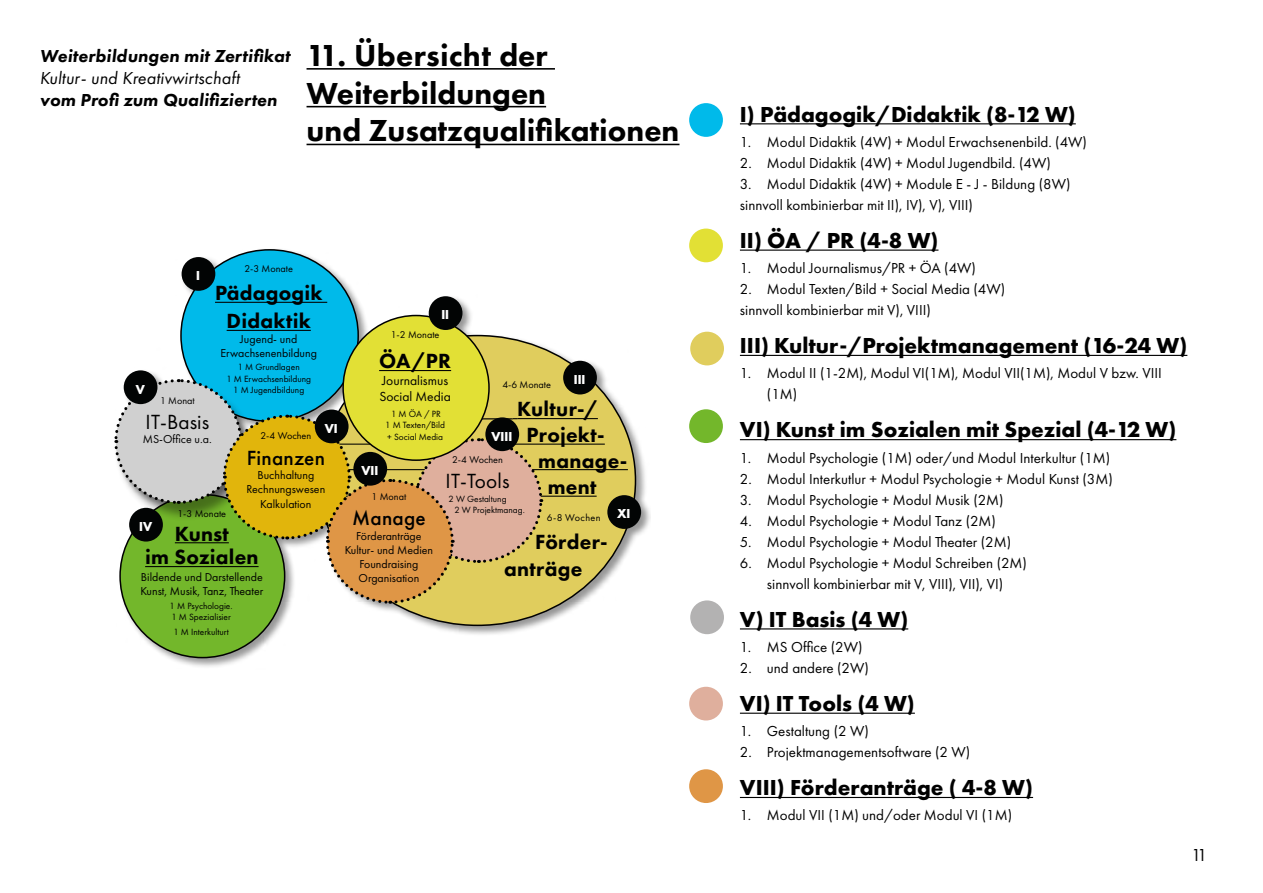
<style>
.page{position:relative;width:1263px;height:893px;background:#fff}
.page>*{position:absolute;margin:0;border:0;box-sizing:border-box;transform-origin:0 0}
.t1{font:800 31.5px/37.8px "Futura PT";color:#000}
.t2{font:700 22.5px "Futura PT";color:#000}
.t3{font:800 21.3px/26.5px "Futura PT";letter-spacing:.01em;color:#000;text-align:center}
.t4{font:21.3px "Futura PT";letter-spacing:.005em;color:#000}
.t5{font:500 21.3px "Futura PT";letter-spacing:.01em;color:#000}
.t6{font:italic 800 18px "Futura PT";letter-spacing:.01em;color:#000}
.t7{font:italic 18px "Futura PT";letter-spacing:.01em;color:#000}
.t8{font:18px "Futura PT";color:#000}
.t9{font:15px/21px "Futura PT";color:#000}
.t10{font:13.65px/16.4px "Futura PT";color:#000}
.t11{font:11.85px/14.2px "Futura PT";color:#000;text-align:center}
.t12{font:700 11.85px "Futura";color:#fff}
.t13{font:10.2px "Futura PT";color:#000}
.t14{font:9.3px/11.2px "Futura PT";color:#000;text-align:center}
</style>
<div class="page">
<div style="left:113px;top:248px;width:539px;height:421px;background:#000;opacity:.41"></div>
<div style="left:320px;top:336px;width:315px;height:289px;background:#e0cd5d;border-radius:50%"></div>
<hr style="left:517px;top:418px;width:81px;height:1px;background:#000">
<hr style="left:335px;top:444px;width:270px;height:1px;background:#000">
<hr style="left:325px;top:469px;width:303px;height:1px;background:#000">
<hr style="left:320px;top:496px;width:277px;height:1px;background:#000">
<div style="left:181px;top:250px;width:177px;height:171px;background:#00baea;border-radius:50%"></div>
<hr style="left:215px;top:302px;width:112px;height:1px;background:#000">
<hr style="left:227px;top:330px;width:84px;height:1px;background:#000">
<div style="left:120px;top:495px;width:165px;height:163px;background:#73b72b;border-radius:50%"></div>
<div style="left:343px;top:315px;width:146px;height:145px;background:#e2e035;border-radius:50%"></div>
<hr style="left:379px;top:370px;width:72px;height:1px;background:#000">
<svg style="left:113px;top:378px;width:431px;height:227px"></svg>
<div style="left:182px;top:257px;width:33px;height:34px;background:#020404;border-radius:50%"></div>
<div style="left:429px;top:296px;width:33px;height:34px;background:#020404;border-radius:50%"></div>
<div style="left:124px;top:370px;width:33px;height:34px;background:#020404;border-radius:50%"></div>
<div style="left:315px;top:410px;width:34px;height:33px;background:#020404;border-radius:50%"></div>
<div style="left:485px;top:417px;width:34px;height:34px;background:#020404;border-radius:50%"></div>
<div style="left:353px;top:452px;width:34px;height:34px;background:#020404;border-radius:50%"></div>
<div style="left:607px;top:495px;width:34px;height:34px;background:#020404;border-radius:50%"></div>
<div style="left:563px;top:361px;width:34px;height:33px;background:#020404;border-radius:50%"></div>
<div style="left:129px;top:508px;width:34px;height:34px;background:#020404;border-radius:50%"></div>
<hr style="left:740px;top:123px;width:336px;height:1px;background:#000">
<hr style="left:740px;top:250px;width:198px;height:1px;background:#000">
<hr style="left:740px;top:355px;width:447px;height:1px;background:#000">
<hr style="left:740px;top:439px;width:436px;height:1px;background:#000">
<hr style="left:740px;top:628px;width:168px;height:1px;background:#000">
<hr style="left:740px;top:713px;width:175px;height:1px;background:#000">
<hr style="left:740px;top:797px;width:293px;height:1px;background:#000">
<div style="left:689px;top:103px;width:34px;height:34px;background:#00baea;border-radius:50%"></div>
<div style="left:689px;top:229px;width:34px;height:33px;background:#e2e035;border-radius:50%"></div>
<div style="left:690px;top:600px;width:34px;height:34px;background:#b3b2b2;border-radius:50%"></div>
<div style="left:689px;top:687px;width:34px;height:33px;background:#dfaf9d;border-radius:50%"></div>
<div style="left:690px;top:332px;width:34px;height:33px;background:#e0cd5d;border-radius:50%"></div>
<div style="left:689px;top:769px;width:34px;height:34px;background:#df9646;border-radius:50%"></div>
<div style="left:689px;top:409px;width:34px;height:34px;background:#73b72b;border-radius:50%"></div>
<hr style="left:306px;top:68px;width:249px;height:2px;background:#000">
<hr style="left:306px;top:106px;width:240px;height:1px;background:#000">
<hr style="left:306px;top:144px;width:373px;height:1px;background:#000">
<p class="t6" style="left:40px;top:45px;width:252px">Weiterbildungen mit Zertifikat</p>
<p class="t7" style="left:40px;top:67px;width:202px">Kultur- und Kreativwirtschaft</p>
<p class="t6" style="left:40px;top:89px;width:239px">vom Profi zum Qualifizierten</p>
<h1 class="t1" style="left:306px;top:36px;width:374px">11. Übersicht der<br>Weiterbildungen<br>und Zusatzqualifikationen</h1>
<p class="t13" style="left:244px;top:263px;width:50px">2-3 Monate</p>
<h3 class="t3" style="left:215px;top:279px;width:109px;line-height:28px">Pädagogik<br>Didaktik</h3>
<p class="t11" style="left:220px;top:331px;width:98px">Jugend- und<br>Erwachsenenbildung</p>
<p class="t14" style="left:226px;top:362px;width:86px">1 M Grundlagen<br>1 M Erwachsenbildung<br>1 M Jugendbildung</p>
<p class="t12" style="left:196px;top:268px;width:5px">I</p>
<p class="t12" style="left:441px;top:307px;width:9px">II</p>
<p class="t13" style="left:391px;top:328px;width:50px">1-2 Monate</p>
<h3 class="t3" style="left:379px;top:348px;width:73px">ÖA/PR</h3>
<p class="t10" style="left:379px;top:372px;width:73px">Journalismus<br>Social Media</p>
<p class="t14" style="left:385px;top:408px;width:61px">1 M ÖA / PR<br>1 M Texten/Bild</p>
<p class="t12" style="left:574px;top:372px;width:13px">III</p>
<p class="t13" style="left:502px;top:378px;width:50px">4-6 Monate</p>
<h3 class="t3" style="left:517px;top:396px;width:82px">Kultur-/</h3>
<h3 class="t3" style="left:527px;top:421px;width:80px">Projekt-</h3>
<h3 class="t3" style="left:538px;top:447px;width:91px">manage-</h3>
<h3 class="t3" style="left:548px;top:473px;width:50px">ment</h3>
<p class="t13" style="left:547px;top:511px;width:55px">6-8 Wochen</p>
<h3 class="t3" style="left:504px;top:528px;width:105px;text-align:left;text-indent:31px">Förder&shy;anträge</h3>
<p class="t12" style="left:136px;top:381px;width:11px">V</p>
<p class="t13" style="left:160px;top:394px;width:36px">1 Monat</p>
<h3 class="t4" style="left:146px;top:409px;width:65px">IT-Basis</h3>
<p class="t11" style="left:143px;top:432px;width:71px">MS-Office u.a.</p>
<p class="t12" style="left:325px;top:420px;width:14px">VI</p>
<p class="t12" style="left:492px;top:428px;width:22px">VIII</p>
<p class="t13" style="left:260px;top:430px;width:52px">2-4 Wochen</p>
<p class="t14" style="left:387px;top:431px;width:57px">+ Social Media</p>
<h3 class="t5" style="left:247px;top:445px;width:80px">Finanzen</h3>
<p class="t11" style="left:246px;top:468px;width:80px">Buchhaltung<br>Rechnungswesen<br>Kalkulation</p>
<p class="t13" style="left:452px;top:453px;width:52px">2-4 Wochen</p>
<h3 class="t4" style="left:445px;top:468px;width:66px">IT-Tools</h3>
<p class="t14" style="left:454px;top:493px;width:72px;text-align:left;text-indent:-6px">2 W Gestaltung<br>2 W Projektmanag.</p>
<p class="t12" style="left:361px;top:463px;width:18px">VII</p>
<p class="t13" style="left:372px;top:490px;width:36px">1 Monat</p>
<h3 class="t5" style="left:352px;top:505px;width:75px">Manage</h3>
<p class="t11" style="left:345px;top:528px;width:90px">Förderanträge<br>Kultur- und Medien<br>Foundraising<br>Organisation</p>
<p class="t12" style="left:617px;top:506px;width:15px">XI</p>
<p class="t13" style="left:178px;top:507px;width:50px">1-3 Monate</p>
<h3 class="t3" style="left:145px;top:521px;width:115px;line-height:23.9px">Kunst<br>im Sozialen</h3>
<p class="t11" style="left:140px;top:570px;width:124px;text-align:left">Bildende und Darstellende<br>Kunst, Musik, Tanz, Theater</p>
<p class="t14" style="left:170px;top:600px;width:65px;text-align:left">1 M Psychologie.<br>1 M Spezialisier</p>
<p class="t14" style="left:173px;top:626px;width:57px">1 M Interkulturt</p>
<p class="t12" style="left:139px;top:519px;width:14px">IV</p>
<h2 class="t2" style="left:740px;top:100px;width:337px">I) Pädagogik/Didaktik (8-12 W)</h2>
<p class="t9" style="left:740px;top:131px;width:348px">1. Modul Didaktik (4W) + Modul Erwachsenenbild. (4W)</p>
<p class="t9" style="left:740px;top:152px;width:312px">2. Modul Didaktik (4W) + Modul Jugendbild. (4W)</p>
<p class="t9" style="left:740px;top:173px;width:332px">3. Modul Didaktik (4W) + Module E - J - Bildung (8W) sinnvoll kombinierbar mit II), IV), V), VIII)</p>
<h2 class="t2" style="left:740px;top:226px;width:200px">II) ÖA / PR (4-8 W)</h2>
<p class="t9" style="left:740px;top:258px;width:238px">1. Modul Journalismus/PR + ÖA (4W)</p>
<p class="t9" style="left:740px;top:279px;width:267px">2. Modul Texten/Bild + Social Media (4W) sinnvoll kombinierbar mit V), VIII)</p>
<h2 class="t2" style="left:740px;top:331px;width:449px">III) Kultur-/Projektmanagement (16-24 W)</h2>
<p class="t9" style="left:767px;top:363px;width:396px;text-indent:-27px">1. Modul II (1-2M), Modul VI(1M), Modul VII(1M), Modul V bzw. VIII (1M)</p>
<h2 class="t2" style="left:740px;top:415px;width:438px">VI) Kunst im Sozialen mit Spezial (4-12 W)</h2>
<p class="t9" style="left:740px;top:447px;width:372px">1. Modul Psychologie (1M) oder/und Modul Interkultur (1M)</p>
<p class="t9" style="left:740px;top:468px;width:374px">2. Modul Interkutlur + Modul Psychologie + Modul Kunst (3M)</p>
<p class="t9" style="left:740px;top:489px;width:265px">3. Modul Psychologie + Modul Musik (2M)</p>
<p class="t9" style="left:740px;top:510px;width:258px">4. Modul Psychologie + Modul Tanz (2M)</p>
<p class="t9" style="left:740px;top:531px;width:273px">5. Modul Psychologie + Modul Theater (2M)</p>
<p class="t9" style="left:740px;top:552px;width:289px;text-align:center">6. Modul Psychologie + Modul Schreiben (2M) sinnvoll kombinierbar mit V, VIII), VII), VI)</p>
<h2 class="t2" style="left:740px;top:605px;width:170px">V) IT Basis (4 W)</h2>
<p class="t9" style="left:740px;top:636px;width:124px">1. MS Office (2W)</p>
<p class="t9" style="left:740px;top:657px;width:130px">2. und andere (2W)</p>
<h2 class="t2" style="left:740px;top:689px;width:176px">VI) IT Tools (4 W)</h2>
<p class="t9" style="left:740px;top:721px;width:130px">1. Gestaltung (2 W)</p>
<p class="t9" style="left:740px;top:742px;width:232px">2. Projektmanagementsoftware (2 W)</p>
<h2 class="t2" style="left:740px;top:773px;width:295px">VIII) Förderanträge ( 4-8 W)</h2>
<p class="t9" style="left:740px;top:805px;width:274px">1. Modul VII (1M) und/oder Modul VI (1M)</p>
<p class="t8" style="left:1191px;top:845px;width:18px">11</p>
</div>
